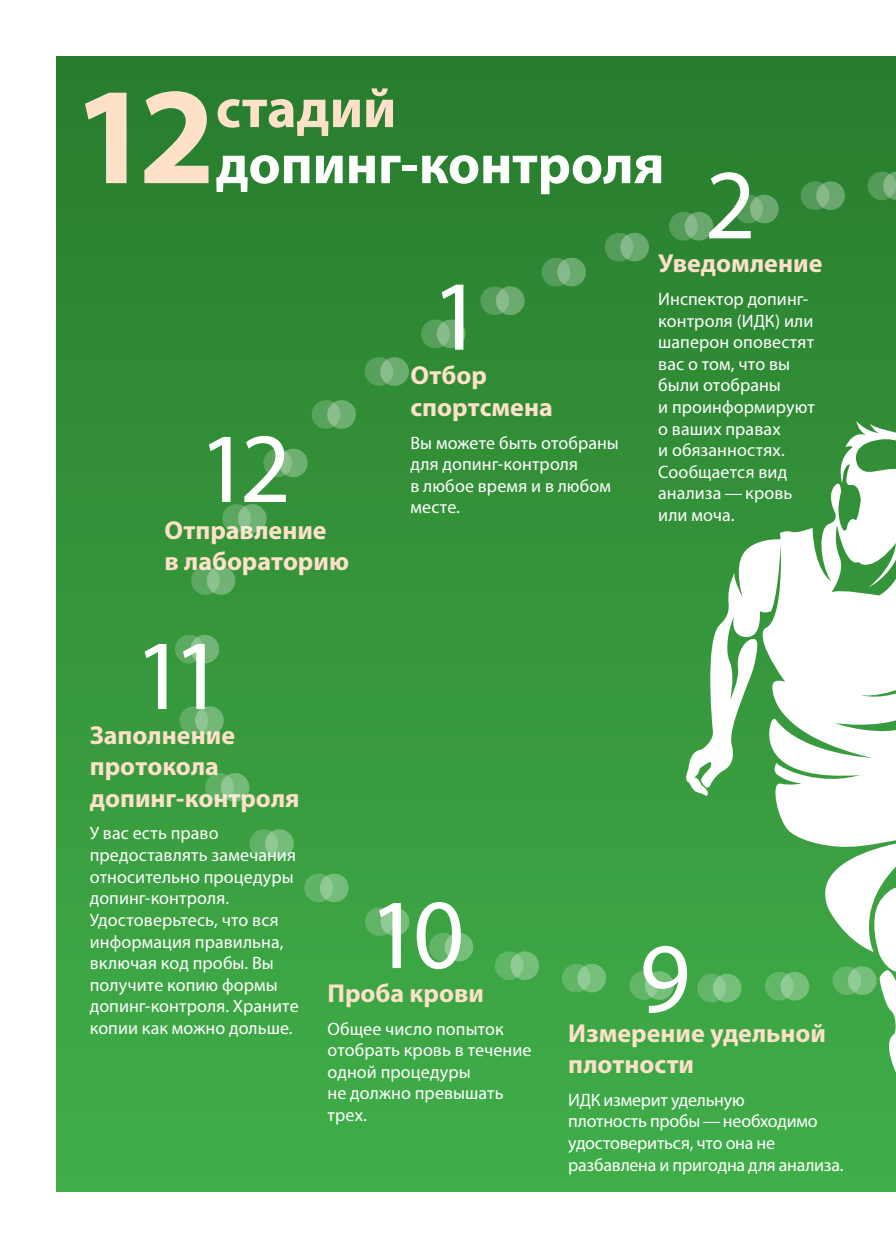
<style>
.page{position:relative;width:896px;height:1248px;background:#fff}
.page>*{position:absolute;margin:0;border:0;box-sizing:border-box;transform-origin:0 0}
.t1{font:700 139px "Myriad Pro";color:#fee1c8}
.t2{font:100px "Myriad Pro";color:#fff}
.t3{font:700 56px "Myriad Pro";letter-spacing:-.005em;color:#fff}
.t4{font:700 56px "Myriad Pro";color:#fee1c8}
.t5{font:700 26px/31.2px "Myriad Pro";color:#fee1c8}
.t6{font:18px/21.6px "Myriad Pro";letter-spacing:.005em;color:#fff}
.t7{font:18px/21.6px "Myriad Pro";letter-spacing:-.015em;color:#fff}
</style>
<div class="page">
<div style="left:57px;top:57px;width:839px;height:1134px;background:linear-gradient(to bottom,#287d2e,#41ae49)"></div>
<svg style="left:683px;top:421px;width:213px;height:771px"></svg>
<svg style="left:830px;top:966px;width:48px;height:30px"></svg>
<svg style="left:763px;top:971px;width:48px;height:31px"></svg>
<svg style="left:695px;top:973px;width:48px;height:31px"></svg>
<svg style="left:627px;top:970px;width:48px;height:31px"></svg>
<svg style="left:560px;top:963px;width:48px;height:30px"></svg>
<svg style="left:493px;top:950px;width:48px;height:31px"></svg>
<svg style="left:427px;top:932px;width:48px;height:31px"></svg>
<svg style="left:363px;top:906px;width:48px;height:32px;background:#62b467"></svg>
<svg style="left:302px;top:872px;width:48px;height:32px;background:#61b367"></svg>
<svg style="left:249px;top:828px;width:45px;height:30px"></svg>
<svg style="left:204px;top:771px;width:46px;height:31px"></svg>
<svg style="left:177px;top:704px;width:47px;height:33px;background:#5ead63"></svg>
<svg style="left:173px;top:633px;width:47px;height:32px;background:#5eab63"></svg>
<svg style="left:189px;top:564px;width:47px;height:33px;background:#5ca860"></svg>
<svg style="left:220px;top:502px;width:47px;height:32px;background:#5ca760"></svg>
<svg style="left:262px;top:447px;width:46px;height:31px"></svg>
<svg style="left:311px;top:399px;width:45px;height:30px"></svg>
<svg style="left:364px;top:357px;width:45px;height:29px"></svg>
<svg style="left:421px;top:319px;width:45px;height:29px"></svg>
<svg style="left:479px;top:285px;width:46px;height:30px"></svg>
<svg style="left:540px;top:256px;width:47px;height:31px"></svg>
<svg style="left:603px;top:231px;width:47px;height:31px"></svg>
<svg style="left:667px;top:210px;width:48px;height:31px"></svg>
<svg style="left:732px;top:193px;width:48px;height:30px"></svg>
<svg style="left:798px;top:179px;width:49px;height:31px;background:#549b5a"></svg>
<svg style="left:865px;top:169px;width:31px;height:31px"></svg>
<h1 class="t1" style="left:73px;top:46px;width:144px">12</h1>
<h3 class="t4" style="left:216px;top:72px;width:182px">стадий</h3>
<h3 class="t3" style="left:216px;top:128px;width:450px">допинг-контроля</h3>
<h2 class="t2" style="left:705px;top:143px;width:53px">2</h2>
<h2 class="t2" style="left:198px;top:406px;width:94px">12</h2>
<h3 class="t5" style="left:164px;top:513px;width:186px">Отправление<br>в лабораторию</h3>
<h2 class="t2" style="left:134px;top:613px;width:91px">11</h2>
<h2 class="t2" style="left:431px;top:254px;width:53px">1</h2>
<h3 class="t5" style="left:410px;top:359px;width:144px">Отбор спортсмена</h3>
<p class="t6" style="left:410px;top:431px;width:210px">Вы можете быть отобраны для допинг-контроля<br>в любое время и в любом месте.</p>
<h3 class="t5" style="left:658px;top:247px;width:166px">Уведомление</h3>
<p class="t6" style="left:658px;top:288px;width:158px">Инспектор допинг&shy;контроля (ИДК) или шаперон оповестят вас о том, что вы были отобраны<br>и проинформируют о ваших правах<br>и обязанностях.<br>Сообщается вид анализа—кровь или моча.</p>
<h3 class="t5" style="left:90px;top:718px;width:211px">Заполнение протокола допинг-контроля</h3>
<p class="t6" style="left:90px;top:822px;width:210px">У вас есть право предоставлять замечания относительно процедуры допинг-контроля.<br>Удостоверьтесь, что вся информация правильна, включая код пробы. Вы получите копию формы допинг-контроля. Храните копии как можно дольше.</p>
<h2 class="t2" style="left:369px;top:872px;width:97px">10</h2>
<h3 class="t5" style="left:327px;top:976px;width:158px">Проба крови</h3>
<p class="t6" style="left:327px;top:1017px;width:205px">Общее число попыток отобрать кровь в течение одной процедуры<br>не должно превышать трех.</p>
<h2 class="t2" style="left:639px;top:916px;width:53px">9</h2>
<h3 class="t5" style="left:568px;top:1016px;width:259px">Измерение удельной плотности</h3>
<p class="t7" style="left:568px;top:1088px;width:277px">ИДК измерит удельную<br>плотность пробы—необходимо удостовериться, что она не разбавлена и пригодна для анализа.</p>
</div>
